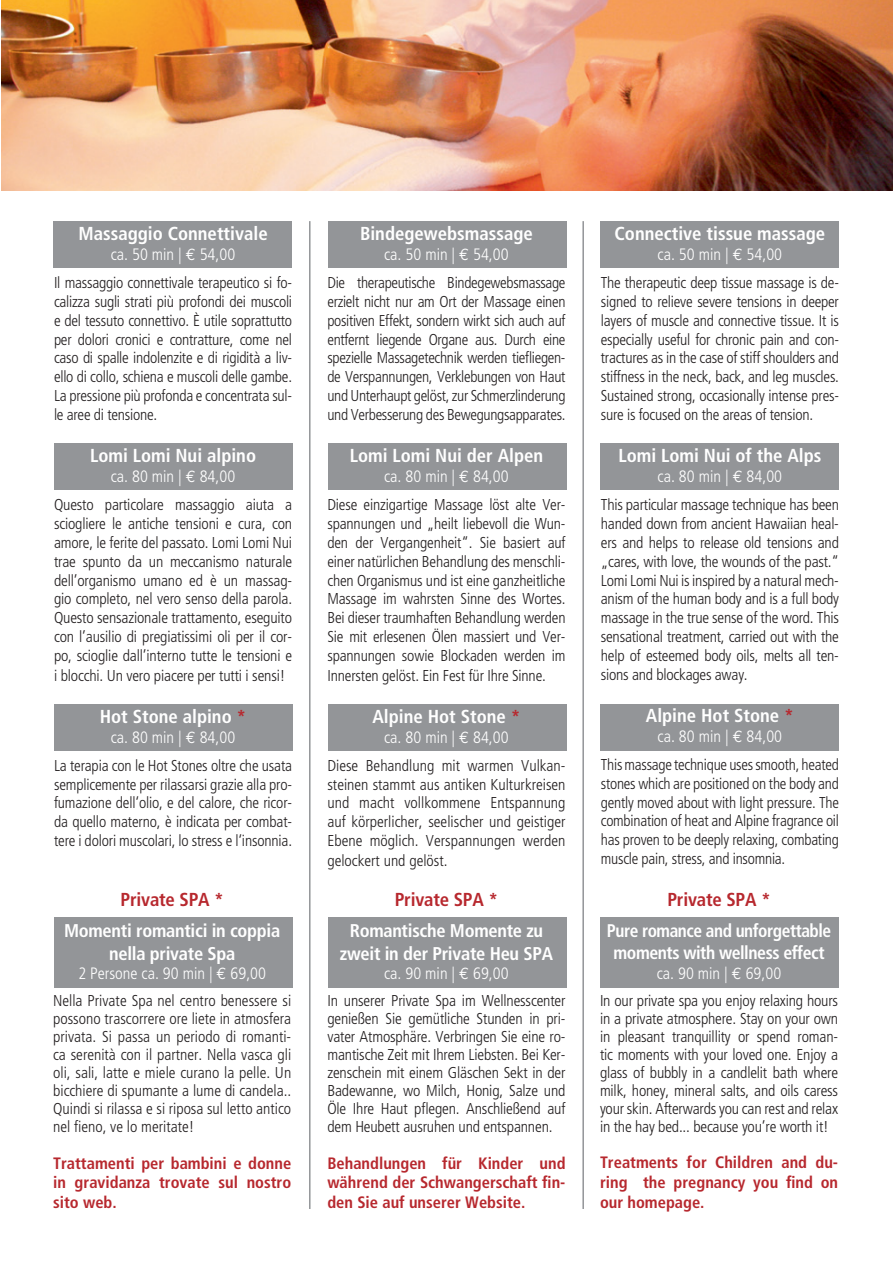
<style>
.page{position:relative;width:893px;height:1263px;background:#fff}
.page>*{position:absolute;margin:0;border:0;box-sizing:border-box;transform-origin:0 0}
.t1{font:700 condensed 18.75px "Frutiger";color:#fff}
.t2{font:700 condensed 18.75px "Frutiger";letter-spacing:-.01em;color:#b7282e}
.t3{font:700 condensed 18.45px/22.2px "Frutiger";letter-spacing:-.015em;color:#fff;text-align:center}
.t4{font:700 condensed 18.3px/21.9px "Frutiger";letter-spacing:-.025em;color:#fff;text-align:center;scale:.95 1}
.t5{font:700 condensed 16.5px/19.8px "Frutiger";color:#b7282e;text-align:justify}
.t6{font:300 condensed 16.5px "Frutiger";color:#fff}
.t7{font:300 condensed 15.75px/18.9px "Frutiger";letter-spacing:-.01em;color:#231f20;text-align:justify}
.s1{font-family:"Euro Mono";font-weight:400;font-stretch:normal}
.s2{color:#b7282e}
</style>
<div class="page">
<div style="left:54px;top:443px;width:238px;height:47px;background:#939598"></div>
<div style="left:328px;top:443px;width:238px;height:47px;background:#939598"></div>
<div style="left:601px;top:443px;width:238px;height:47px;background:#939598"></div>
<div style="left:54px;top:704px;width:238px;height:46px;background:#939598"></div>
<div style="left:328px;top:704px;width:238px;height:46px;background:#939598"></div>
<div style="left:601px;top:704px;width:238px;height:46px;background:#939598"></div>
<div style="left:54px;top:917px;width:238px;height:71px;background:#939598"></div>
<div style="left:328px;top:917px;width:238px;height:71px;background:#939598"></div>
<div style="left:601px;top:917px;width:238px;height:71px;background:#939598"></div>
<div style="left:328px;top:221px;width:238px;height:47px;background:#939598"></div>
<div style="left:601px;top:221px;width:238px;height:47px;background:#939598"></div>
<div style="left:54px;top:221px;width:238px;height:47px;background:#939598"></div>
<hr style="left:309px;top:221px;width:2px;height:988px;background:#939598">
<hr style="left:582px;top:221px;width:2px;height:988px;background:#939598">
<img style="left:2px;top:0;width:891px;height:191px">
<p class="t1" style="left:78px;top:223px;width:191px">Massaggio Connettivale</p>
<p class="t6" style="left:111px;top:245px;width:126px">ca. 50 min | <span class="s1">€</span> 54,00</p>
<p class="t7" style="left:54px;top:273px;width:240px">Il massaggio connettivale terapeutico si fo&shy;calizza sugli strati più profondi dei muscoli e del tessuto connettivo. È utile soprattutto per dolori cronici e contratture, come nel caso di spalle indolenzite e di rigidità a liv&shy;ello di collo, schiena e muscoli delle gambe.<br>La pressione più profonda e concentrata sul&shy;le aree di tensione.</p>
<p class="t1" style="left:90px;top:445px;width:168px">Lomi Lomi Nui alpino</p>
<p class="t6" style="left:111px;top:467px;width:126px">ca. 80 min | <span class="s1">€</span> 84,00</p>
<p class="t7" style="left:54px;top:495px;width:240px">Questo particolare massaggio aiuta a sciogliere le antiche tensioni e cura, con amore, le ferite del passato. Lomi Lomi Nui trae spunto da un meccanismo naturale dell’organismo umano ed è un massag&shy;gio completo, nel vero senso della parola.<br>Questo sensazionale trattamento, eseguito con l’ausilio di pregiatissimi oli per il cor&shy;po, scioglie dall’interno tutte le tensioni e i blocchi. Un vero piacere per tutti i sensi!</p>
<p class="t1" style="left:100px;top:705px;width:148px">Hot Stone alpino <span class="s2">*</span></p>
<p class="t6" style="left:111px;top:728px;width:126px">ca. 80 min | <span class="s1">€</span> 84,00</p>
<p class="t7" style="left:54px;top:756px;width:240px">La terapia con le Hot Stones oltre che usata semplicemente per rilassarsi grazie alla pro&shy;fumazione dell‘olio, e del calore, che ricor&shy;da quello materno, è indicata per combat&shy;tere i dolori muscolari, lo stress e l‘insonnia.</p>
<p class="t2" style="left:121px;top:889px;width:105px">Private SPA *</p>
<p class="t3" style="left:64px;top:920px;width:218px">Momenti romantici in coppia nella private Spa</p>
<p class="t6" style="left:78px;top:964px;width:189px">2 Persone ca. 90 min | <span class="s1">€</span> 69,00</p>
<p class="t7" style="left:53px;top:992px;width:240px;line-height:18px">Nella Private Spa nel centro benessere si possono trascorrere ore liete in atmosfera privata. Si passa un periodo di romanti&shy;ca serenità con il partner. Nella vasca gli oli, sali, latte e miele curano la pelle. Un bicchiere di spumante a lume di candela..<br>Quindi si rilassa e si riposa sul letto antico nel fieno, ve lo meritate!</p>
<p class="t5" style="left:53px;top:1153px;width:240px">Trattamenti per bambini e donne in gravidanza trovate sul nostro sito web.</p>
<p class="t1" style="left:360px;top:223px;width:174px">Bindegewebsmassage</p>
<p class="t6" style="left:384px;top:245px;width:126px">ca. 50 min | <span class="s1">€</span> 54,00</p>
<p class="t7" style="left:327px;top:273px;width:240px">Die therapeutische Bindegewebsmassage erzielt nicht nur am Ort der Massage einen positiven Effekt, sondern wirkt sich auch auf entfernt liegende Organe aus. Durch eine spezielle Massagetechnik werden tiefliegen&shy;de Verspannungen, Verklebungen von Haut und Unterhaupt gelöst, zur Schmerzlinderung und Verbesserung des Bewegungsapparates.</p>
<p class="t1" style="left:350px;top:445px;width:195px">Lomi Lomi Nui der Alpen</p>
<p class="t6" style="left:384px;top:467px;width:126px">ca. 80 min | <span class="s1">€</span> 84,00</p>
<p class="t7" style="left:327px;top:495px;width:240px">Diese einzigartige Massage löst alte Ver&shy;spannungen und „heilt liebevoll die Wun&shy;den der Vergangenheit“. Sie basiert auf einer natürlichen Behandlung des menschli&shy;chen Organismus und ist eine ganzheitliche Massage im wahrsten Sinne des Wortes.<br>Bei dieser traumhaften Behandlung werden Sie mit erlesenen Ölen massiert und Ver&shy;spannungen sowie Blockaden werden im Innersten gelöst. Ein Fest für Ihre Sinne.</p>
<p class="t1" style="left:372px;top:705px;width:150px">Alpine Hot Stone <span class="s2">*</span></p>
<p class="t6" style="left:384px;top:728px;width:126px">ca. 80 min | <span class="s1">€</span> 84,00</p>
<p class="t7" style="left:327px;top:756px;width:240px">Diese Behandlung mit warmen Vulkan&shy;steinen stammt aus antiken Kulturkreisen und macht vollkommene Entspannung auf körperlicher, seelischer und geistiger Ebene möglich. Verspannungen werden gelockert und gelöst.</p>
<p class="t2" style="left:395px;top:889px;width:105px">Private SPA *</p>
<p class="t3" style="left:350px;top:920px;width:195px">Romantische Momente zu</p>
<p class="t3" style="left:340px;top:942px;width:215px">zweit in der Private Heu SPA</p>
<p class="t6" style="left:384px;top:964px;width:126px">ca. 90 min | <span class="s1">€</span> 69,00</p>
<p class="t7" style="left:327px;top:992px;width:240px;line-height:18px">In unserer Private Spa im Wellnesscenter genießen Sie gemütliche Stunden in pri&shy;vater Atmosphäre. Verbringen Sie eine ro&shy;mantische Zeit mit Ihrem Liebsten. Bei Ker&shy;zenschein mit einem Gläschen Sekt in der Badewanne, wo Milch, Honig, Salze und Öle Ihre Haut pflegen. Anschließend auf dem Heubett ausruhen und entspannen.</p>
<p class="t5" style="left:327px;top:1153px;width:240px">Behandlungen für Kinder und während der Schwangerschaft fin&shy;den Sie auf unserer Website.</p>
<p class="t1" style="left:614px;top:223px;width:212px">Connective tissue massage</p>
<p class="t6" style="left:658px;top:245px;width:126px">ca. 50 min | <span class="s1">€</span> 54,00</p>
<p class="t7" style="left:601px;top:273px;width:240px">The therapeutic deep tissue massage is de&shy;signed to relieve severe tensions in deeper layers of muscle and connective tissue. It is especially useful for chronic pain and con&shy;tractures as in the case of stiff shoulders and stiffness in the neck, back, and leg muscles.<br>Sustained strong, occasionally intense pres&shy;sure is focused on the areas of tension.</p>
<p class="t1" style="left:618px;top:445px;width:204px">Lomi Lomi Nui of the Alps</p>
<p class="t6" style="left:658px;top:467px;width:126px">ca. 80 min | <span class="s1">€</span> 84,00</p>
<p class="t7" style="left:601px;top:495px;width:240px">This particular massage technique has been handed down from ancient Hawaiian heal&shy;ers and helps to release old tensions and „cares, with love, the wounds of the past.“ Lomi Lomi Nui is inspired by a natural mech&shy;anism of the human body and is a full body massage in the true sense of the word. This sensational treatment, carried out with the help of esteemed body oils, melts all ten&shy;sions and blockages away.</p>
<p class="t1" style="left:646px;top:704px;width:150px">Alpine Hot Stone <span class="s2">*</span></p>
<p class="t6" style="left:658px;top:727px;width:126px">ca. 80 min | <span class="s1">€</span> 84,00</p>
<p class="t7" style="left:601px;top:755px;width:240px">This massage technique uses smooth, heated stones which are positioned on the body and gently moved about with light pressure. The combination of heat and Alpine fragrance oil has proven to be deeply relaxing, combating muscle pain, stress, and insomnia.</p>
<p class="t2" style="left:667px;top:889px;width:105px">Private SPA *</p>
<p class="t4" style="left:607px;top:920px;width:238px">Pure romance and unforgettable moments with wellness effect</p>
<p class="t6" style="left:657px;top:964px;width:126px">ca. 90 min | <span class="s1">€</span> 69,00</p>
<p class="t7" style="left:600px;top:992px;width:240px;line-height:18px">In our private spa you enjoy relaxing hours in a private atmosphere. Stay on your own in pleasant tranquillity or spend roman&shy;tic moments with your loved one. Enjoy a glass of bubbly in a candlelit bath where milk, honey, mineral salts, and oils caress your skin. Afterwards you can rest and relax in the hay bed... because you’re worth it!</p>
<p class="t5" style="left:600px;top:1153px;width:240px">Treatments for Children and du&shy;ring the pregnancy you find on our homepage.</p>
</div>
